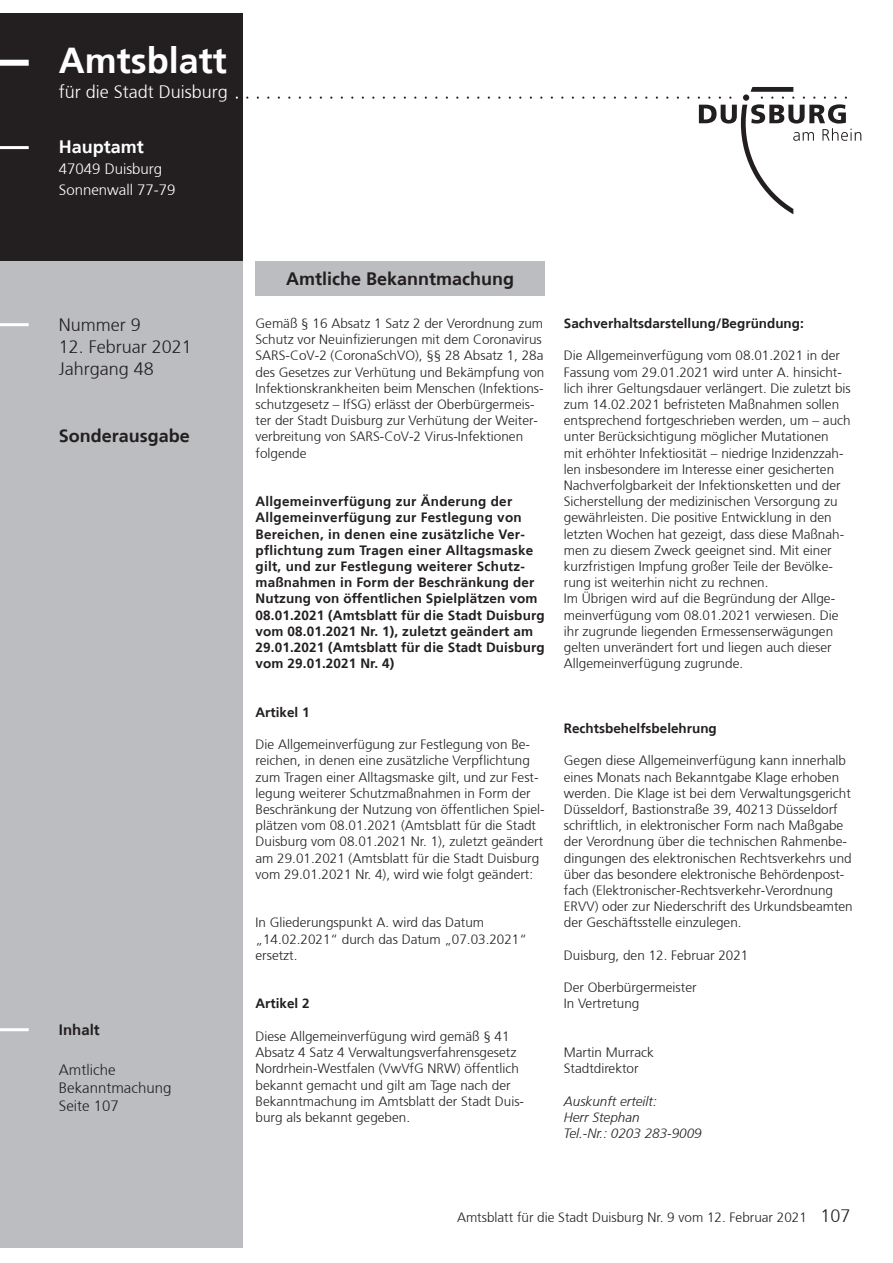
<style>
.page{position:relative;width:893px;height:1263px;background:#fff}
.page>*{position:absolute;margin:0;border:0;box-sizing:border-box;transform-origin:0 0}
.t1{font:150px "Duisburg Logo";color:#231f20}
.t2{font:700 36px "Frutiger 65";color:#fff}
.Nummer_Datum_Jahrgan{font:700 18px "Frutiger 65";color:#231f20}
.Nummer_Datum_Jahrgan-2{font:300 18px "Frutiger 45";color:#231f20}
.Adresse_Kopf{font:300 18px "Frutiger 45";color:#fff}
.Adresse_Kopf-2{font:700 18px "Frutiger 65";color:#fff}
.t3{font:300 15px "Frutiger 45";color:#231f20}
.Adresse_Kopf-3{font:300 15px "Frutiger 45";color:#fff}
.t4{font:700 15px "Frutiger 65";color:#231f20}
.Fließtext{font:300 13.5px/16.2px "Frutiger 45";color:#231f20}
.Fließtext-2{font:700 13.5px/16.2px "Frutiger 65";letter-spacing:.01em;color:#231f20}
.Fußzeile{font:300 13.5px "Frutiger 45";color:#231f20}
.Fließtext-3{font:italic 300 13.5px "Frutiger 46";color:#231f20}
.s1{color:#fff}
</style>
<div class="page">
<div style="left:0;top:13px;width:242px;height:251px;background:#231f20"></div>
<div style="left:0;top:261px;width:242px;height:987px;background:#bcbdc0"></div>
<div style="left:0;top:60px;width:29px;height:6px;background:#fff"></div>
<hr style="left:0;top:146px;width:29px;height:3px;background:#fff">
<hr style="left:0;top:323px;width:29px;height:3px;background:#fff">
<hr style="left:0;top:1028px;width:29px;height:3px;background:#fff">
<div style="left:256px;top:261px;width:289px;height:35px;background:#bcbdc0"></div>
<p class="t2" style="left:59px;top:39px;width:170px">Amtsblatt</p>
<p class="Adresse_Kopf" style="left:59px;top:82px;width:171px">für die Stadt Duisburg</p>
<p class="Adresse_Kopf-2" style="left:59px;top:137px;width:87px">Hauptamt</p>
<p class="Adresse_Kopf-3" style="left:59px;top:161px;width:105px">47049 Duisburg</p>
<p class="Adresse_Kopf-3" style="left:59px;top:182px;width:118px">Sonnenwall 77-79</p>
<p class="t1" style="left:236px;top:-41px;width:627px"><span class="s1">.</span>.......................................L</p>
<p class="Nummer_Datum_Jahrgan-2" style="left:59px;top:315px;width:84px">Nummer 9</p>
<p class="Nummer_Datum_Jahrgan-2" style="left:59px;top:337px;width:135px">12. Februar 2021</p>
<p class="Nummer_Datum_Jahrgan-2" style="left:59px;top:358px;width:97px">Jahrgang 48</p>
<p class="Nummer_Datum_Jahrgan" style="left:59px;top:425px;width:133px">Sonderausgabe</p>
<p class="t4" style="left:59px;top:1021px;width:42px">Inhalt</p>
<p class="t3" style="left:59px;top:1061px;width:58px">Amtliche</p>
<p class="t3" style="left:59px;top:1079px;width:114px">Bekanntmachung</p>
<p class="t3" style="left:59px;top:1097px;width:62px">Seite 107</p>
<p class="Nummer_Datum_Jahrgan" style="left:286px;top:268px;width:230px">Amtliche Bekanntmachung</p>
<p class="Fließtext" style="left:256px;top:315px;width:290px">Gemäß § 16 Absatz 1 Satz 2 der Verordnung zum Schutz vor Neuinfizierungen mit dem Coronavirus SARS-CoV-2 (CoronaSchVO), §§ 28 Absatz 1, 28a des Gesetzes zur Verhütung und Bekämpfung von Infektionskrankheiten beim Menschen (Infektions&shy;schutzgesetz – IfSG) erlässt der Oberbürgermeis&shy;ter der Stadt Duisburg zur Verhütung der Weiter&shy;verbreitung von SARS-CoV-2 Virus-Infektionen folgende</p>
<p class="Fließtext-2" style="left:256px;top:493px;width:291px">Allgemeinverfügung zur Änderung der Allgemeinverfügung zur Festlegung von Bereichen, in denen eine zusätzliche Ver&shy;pflichtung zum Tragen einer Alltagsmaske gilt, und zur Festlegung weiterer Schutz&shy;maßnahmen in Form der Beschränkung der Nutzung von öffentlichen Spielplätzen vom 08.01.2021 (Amtsblatt für die Stadt Duisburg vom 08.01.2021 Nr. 1), zuletzt geändert am 29.01.2021 (Amtsblatt für die Stadt Duisburg vom 29.01.2021 Nr. 4)</p>
<p class="Fließtext-2" style="left:256px;top:704px;width:56px">Artikel 1</p>
<p class="Fließtext" style="left:256px;top:737px;width:291px">Die Allgemeinverfügung zur Festlegung von Be&shy;reichen, in denen eine zusätzliche Verpflichtung zum Tragen einer Alltagsmaske gilt, und zur Fest&shy;legung weiterer Schutzmaßnahmen in Form der Beschränkung der Nutzung von öffentlichen Spiel&shy;plätzen vom 08.01.2021 (Amtsblatt für die Stadt Duisburg vom 08.01.2021 Nr. 1), zuletzt geändert am 29.01.2021 (Amtsblatt für die Stadt Duisburg vom 29.01.2021 Nr. 4), wird wie folgt geändert:</p>
<p class="Fließtext" style="left:256px;top:915px;width:273px">In Gliederungspunkt A. wird das Datum „14.02.2021“ durch das Datum „07.03.2021“ ersetzt.</p>
<p class="Fließtext-2" style="left:256px;top:996px;width:56px">Artikel 2</p>
<p class="Fließtext" style="left:256px;top:1028px;width:270px">Diese Allgemeinverfügung wird gemäß § 41<br>Absatz 4 Satz 4 Verwaltungsverfahrensgesetz Nordrhein-Westfalen (VwVfG NRW) öffentlich bekannt gemacht und gilt am Tage nach der Bekanntmachung im Amtsblatt der Stadt Duis&shy;burg als bekannt gegeben.</p>
<p class="Fließtext-2" style="left:564px;top:315px;width:242px">Sachverhaltsdarstellung/Begründung:</p>
<p class="Fließtext" style="left:564px;top:348px;width:289px">Die Allgemeinverfügung vom 08.01.2021 in der Fassung vom 29.01.2021 wird unter A. hinsicht&shy;lich ihrer Geltungsdauer verlängert. Die zuletzt bis zum 14.02.2021 befristeten Maßnahmen sollen entsprechend fortgeschrieben werden, um – auch unter Berücksichtigung möglicher Mutationen<br>mit erhöhter Infektiosität – niedrige Inzidenzzah&shy;len insbesondere im Interesse einer gesicherten Nachverfolgbarkeit der Infektionsketten und der Sicherstellung der medizinischen Versorgung zu gewährleisten. Die positive Entwicklung in den letzten Wochen hat gezeigt, dass diese Maßnah&shy;men zu diesem Zweck geeignet sind. Mit einer kurzfristigen Impfung großer Teile der Bevölke&shy;rung ist weiterhin nicht zu rechnen.</p>
<p class="Fließtext" style="left:564px;top:591px;width:276px">Im Übrigen wird auf die Begründung der Allge&shy;meinverfügung vom 08.01.2021 verwiesen. Die ihr zugrunde liegenden Ermessenserwägungen gelten unverändert fort und liegen auch dieser Allgemeinverfügung zugrunde.</p>
<p class="Fließtext-2" style="left:564px;top:720px;width:155px">Rechtsbehelfsbelehrung</p>
<p class="Fließtext" style="left:564px;top:753px;width:290px">Gegen diese Allgemeinverfügung kann innerhalb eines Monats nach Bekanntgabe Klage erhoben werden. Die Klage ist bei dem Verwaltungsgericht Düsseldorf, Bastionstraße 39, 40213 Düsseldorf schriftlich, in elektronischer Form nach Maßgabe der Verordnung über die technischen Rahmenbe&shy;dingungen des elektronischen Rechtsverkehrs und über das besondere elektronische Behördenpost&shy;fach (Elektronischer-Rechtsverkehr-Verordnung ERVV) oder zur Niederschrift des Urkundsbeamten der Geschäftsstelle einzulegen.</p>
<p class="Fließtext" style="left:564px;top:947px;width:186px">Duisburg, den 12. Februar 2021</p>
<p class="Fließtext" style="left:564px;top:980px;width:134px">Der Oberbürgermeister</p>
<p class="Fließtext" style="left:564px;top:996px;width:77px">In Vertretung</p>
<p class="Fließtext" style="left:564px;top:1044px;width:91px">Martin Murrack</p>
<p class="Fließtext" style="left:564px;top:1061px;width:76px">Stadtdirektor</p>
<p class="Fließtext-3" style="left:564px;top:1093px;width:95px">Auskunft erteilt:</p>
<p class="Fließtext-3" style="left:564px;top:1109px;width:77px">Herr Stephan</p>
<p class="Fließtext-3" style="left:564px;top:1126px;width:139px">Tel.-Nr.: 0203 283-9009</p>
<p class="Fußzeile" style="left:457px;top:1210px;width:351px">Amtsblatt für die Stadt Duisburg Nr. 9 vom 12. Februar 2021</p>
<p class="Nummer_Datum_Jahrgan-2" style="left:820px;top:1206px;width:32px">107</p>
</div>
